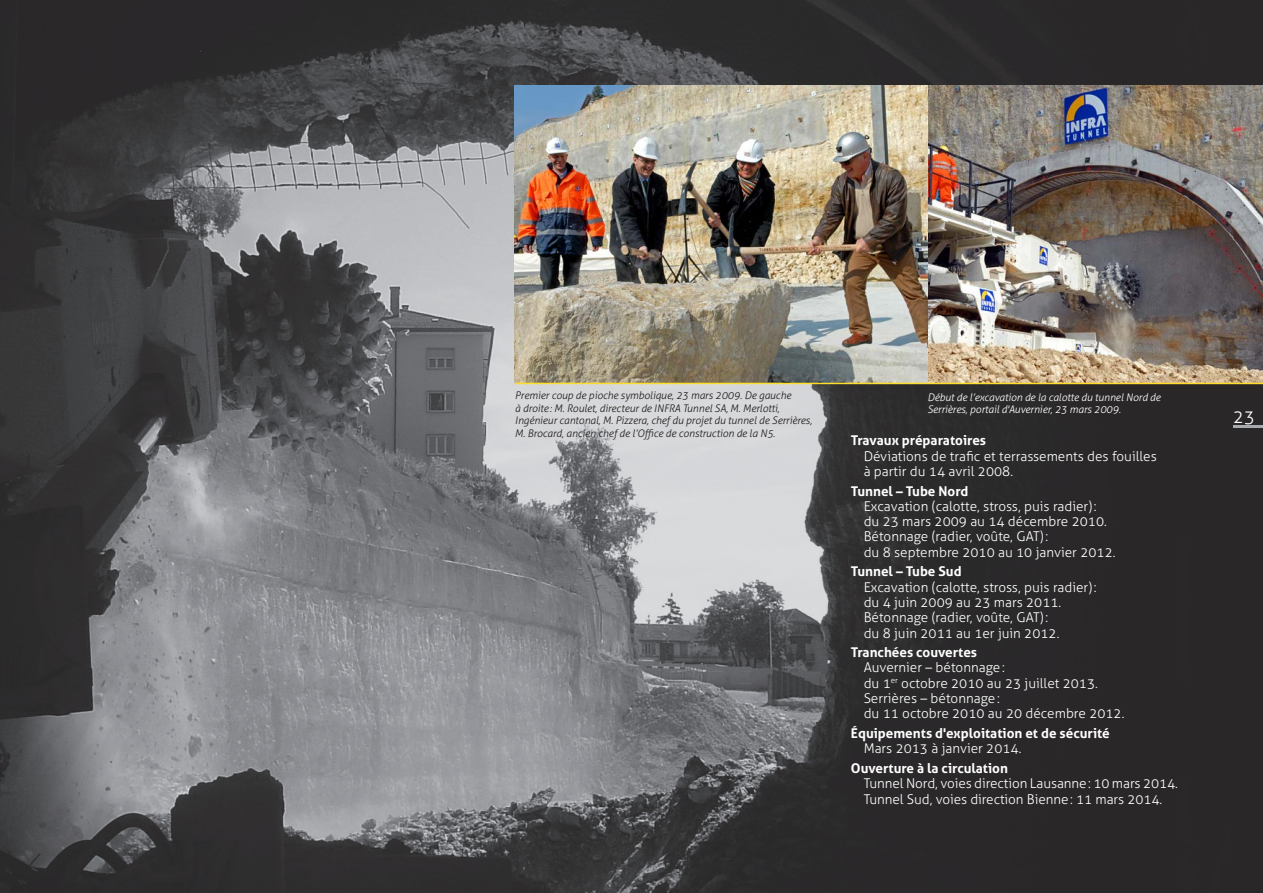
<style>
.page{position:relative;width:1263px;height:893px;background:#fff}
.page>*{position:absolute;margin:0;border:0;box-sizing:border-box;transform-origin:0 0}
.t1{font:300 18px "Aller";color:#fff}
.base_texte{font:300 13.5px "Aller";color:#fff}
.base_texte-2{font:700 13.5px "Aller";color:#fff}
.légende{font:italic 300 10.5px/12.6px "Aller";letter-spacing:-.01em;color:#231f20}
.légende-2{font:italic 300 10.5px/12.6px "Aller";letter-spacing:-.01em;color:#fff}
</style>
<div class="page">
<img style="left:0;top:0;width:1263px;height:893px">
<hr style="left:1233px;top:425px;width:30px;height:3px;background:#a8a9ad">
<img style="left:927px;top:85px;width:336px;height:298px">
<img style="left:515px;top:85px;width:412px;height:298px">
<hr style="left:515px;top:383px;width:748px;height:1px;background:#fbdd2b">
<p class="légende" style="left:515px;top:389px;width:299px">Premier coup de pioche symbolique, 23 mars 2009. De gauche<br>à droite: M. Roulet, directeur de INFRA Tunnel SA, M. Merlotti,<br>Ingénieur cantonal, M. Pizzera, chef du projet du tunnel de Serrières,</p>
<p class="légende" style="left:515px;top:427px;width:262px">M. Brocard, ancien chef de l’Office de construction de la N5.</p>
<p class="légende-2" style="left:927px;top:391px;width:235px">Début de l’excavation de la calotte du tunnel Nord de<br>Serrières, portail d'Auvernier, 23 mars 2009.</p>
<p class="base_texte-2" style="left:851px;top:432px;width:137px">Travaux préparatoires</p>
<p class="base_texte" style="left:864px;top:448px;width:295px">Déviations de trafic et terrassements des fouilles</p>
<p class="base_texte" style="left:864px;top:463px;width:151px">à partir du 14 avril 2008.</p>
<p class="base_texte-2" style="left:851px;top:482px;width:119px">Tunnel – Tube Nord</p>
<p class="base_texte" style="left:864px;top:498px;width:234px">Excavation (calotte, stross, puis radier):</p>
<p class="base_texte" style="left:864px;top:513px;width:245px">du 23 mars 2009 au 14 décembre 2010.</p>
<p class="base_texte" style="left:864px;top:528px;width:186px">Bétonnage (radier, voûte, GAT):</p>
<p class="base_texte" style="left:864px;top:544px;width:253px">du 8 septembre 2010 au 10 janvier 2012.</p>
<p class="base_texte-2" style="left:851px;top:563px;width:112px">Tunnel – Tube Sud</p>
<p class="base_texte" style="left:864px;top:579px;width:234px">Excavation (calotte, stross, puis radier):</p>
<p class="base_texte" style="left:864px;top:594px;width:199px">du 4 juin 2009 au 23 mars 2011.</p>
<p class="base_texte" style="left:864px;top:609px;width:186px">Bétonnage (radier, voûte, GAT):</p>
<p class="base_texte" style="left:864px;top:625px;width:197px">du 8 juin 2011 au 1er juin 2012.</p>
<p class="base_texte-2" style="left:851px;top:644px;width:128px">Tranchées couvertes</p>
<p class="base_texte" style="left:864px;top:659px;width:143px">Auvernier – bétonnage:</p>
<p class="base_texte" style="left:864px;top:675px;width:236px">du 1<sup>er</sup> octobre 2010 au 23 juillet 2013.</p>
<p class="base_texte" style="left:864px;top:690px;width:138px">Serrières – bétonnage:</p>
<p class="base_texte" style="left:864px;top:705px;width:262px">du 11 octobre 2010 au 20 décembre 2012.</p>
<p class="base_texte-2" style="left:851px;top:725px;width:260px">Équipements d'exploitation et de sécurité</p>
<p class="base_texte" style="left:864px;top:740px;width:159px">Mars 2013 à janvier 2014.</p>
<p class="base_texte-2" style="left:851px;top:759px;width:159px">Ouverture à la circulation</p>
<p class="base_texte" style="left:864px;top:775px;width:316px">Tunnel Nord, voies direction Lausanne: 10 mars 2014.</p>
<p class="base_texte" style="left:864px;top:792px;width:300px">Tunnel Sud, voies direction Bienne: 11 mars 2014.</p>
<p class="t1" style="left:1233px;top:406px;width:23px">23</p>
</div>
